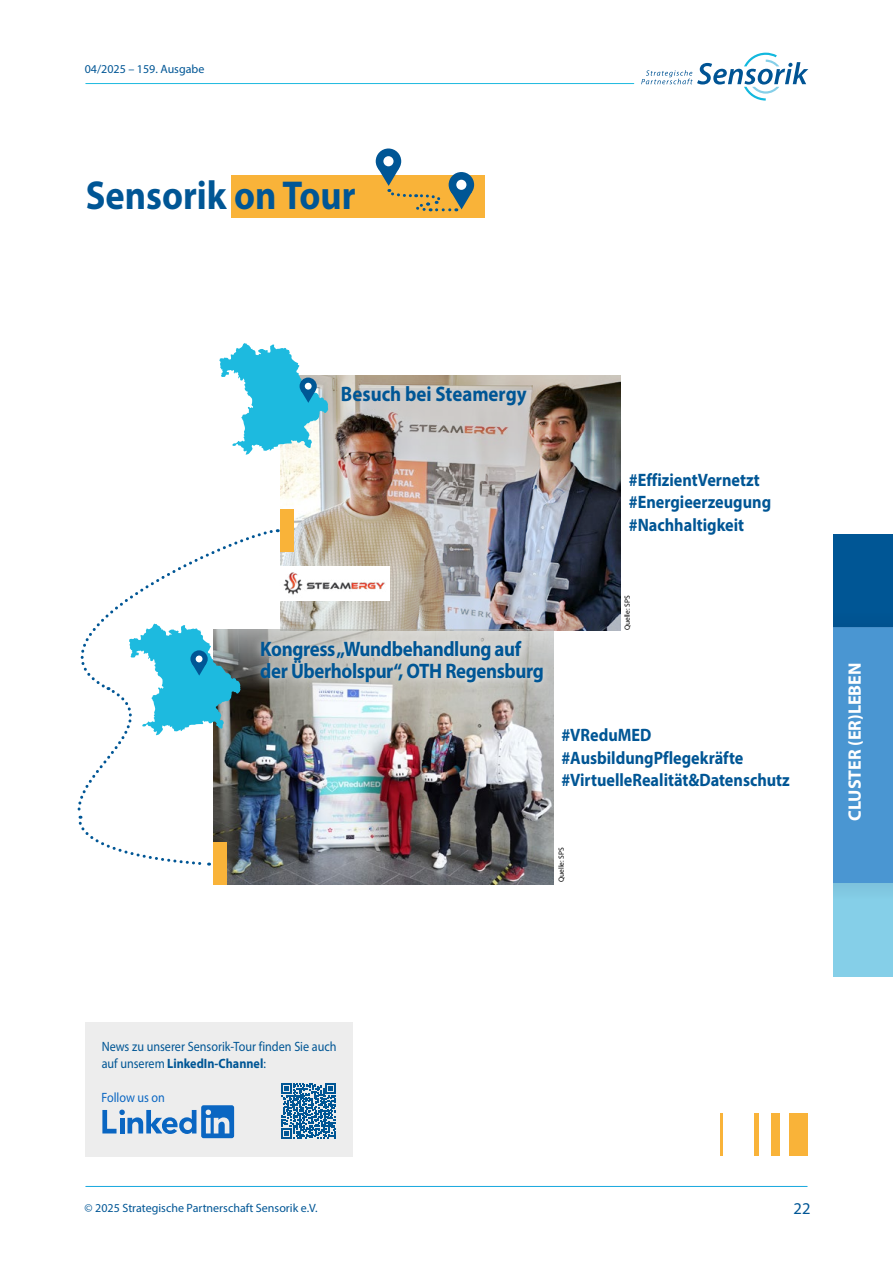
<style>
.page{position:relative;width:893px;height:1263px;background:#fff}
.page>*{position:absolute;margin:0;border:0;box-sizing:border-box;transform-origin:0 0}
.Headline{font:700 40.5px "Myriad Pro";color:#005695;scale:.9 1}
.t1{font:700 21px "Myriad Pro";letter-spacing:-.02em;color:#005695;scale:.9 1}
.t2{font:700 21px "Myriad Pro";color:#005695;scale:.9 1}
.t3{font:700 18px "Myriad Pro";color:#005695;scale:.9 1}
.t4{font:700 18px "Myriad Pro";color:#fff}
.t5{font:16.5px "Myriad Pro";color:#005695}
.t6{font:13.5px/16.5px "Myriad Pro";color:#005695;scale:.9 1}
.t7{font:13.5px "Myriad Pro";color:#0a66c2;scale:.9 1}
.t8{font:12px "Myriad Pro";color:#005695}
.Bildunterschrift{font:7.5px "Myriad Pro";color:#000}
.s1{font-weight:700}
</style>
<div class="page">
<svg style="left:641px;top:53px;width:167px;height:48px"></svg>
<hr style="left:86px;top:83px;width:548px;height:1px;background:#1dbadf">
<hr style="left:86px;top:1186px;width:721px;height:1px;background:#16a8de">
<div style="left:833px;top:628px;width:60px;height:255px;background:#4a96d2"></div>
<div style="left:833px;top:534px;width:60px;height:94px;background:#005695"></div>
<div style="left:833px;top:883px;width:60px;height:93px;background:#85cfe8"></div>
<div style="left:231px;top:175px;width:254px;height:42px;background:#f9b339"></div>
<div style="left:376px;top:148px;width:25px;height:26px;background:#005695;border-radius:50%"></div>
<div style="left:383px;top:156px;width:11px;height:10px;background:#fff;border-radius:50%"></div>
<svg style="left:449px;top:172px;width:25px;height:26px"></svg>
<svg style="left:378px;top:168px;width:94px;height:44px"></svg>
<div style="left:789px;top:1113px;width:19px;height:43px;background:#f9b339"></div>
<div style="left:771px;top:1113px;width:9px;height:43px;background:#f9b339"></div>
<div style="left:754px;top:1113px;width:5px;height:43px;background:#f9b339"></div>
<hr style="left:721px;top:1113px;width:2px;height:43px;background:#f9b339">
<img style="left:281px;top:375px;width:340px;height:255px">
<div style="left:281px;top:509px;width:13px;height:42px;background:#f9b339"></div>
<img style="left:227px;top:630px;width:326px;height:254px">
<div style="left:252px;top:631px;width:300px;height:62px;background:#fff;opacity:.75"></div>
<div style="left:213px;top:842px;width:14px;height:42px;background:#f9b339"></div>
<div style="left:85px;top:1022px;width:268px;height:135px;background:#ededed"></div>
<svg style="left:102px;top:1105px;width:132px;height:33px"></svg>
<svg style="left:281px;top:1084px;width:55px;height:54px"></svg>
<svg style="left:77px;top:529px;width:201px;height:338px"></svg>
<svg style="left:219px;top:343px;width:109px;height:112px"></svg>
<div style="left:305px;top:383px;width:7px;height:7px;background:#fff;border-radius:50%"></div>
<div style="left:273px;top:566px;width:117px;height:34px;background:#fff"></div>
<img style="left:283px;top:572px;width:102px;height:23px">
<p class="t8" style="left:85px;top:62px;width:121px">04/2025 – 159. Ausgabe</p>
<h2 class="Headline" style="left:86px;top:169px;width:301px">Sensorik on Tour</h2>
<p class="t2" style="left:341px;top:381px;width:208px">Besuch bei Steamergy</p>
<p class="t3" style="left:629px;top:468px;width:147px">#EffizientVernetzt</p>
<p class="t3" style="left:629px;top:490px;width:160px">#Energieerzeugung</p>
<p class="t3" style="left:629px;top:513px;width:130px">#Nachhaltigkeit</p>
<p class="t1" style="left:260px;top:635px;width:291px">Kongress „Wundbehandlung auf</p>
<p class="t1" style="left:260px;top:657px;width:317px">der Überholspur“, OTH Regensburg</p>
<p class="Bildunterschrift" style="left:623px;top:630px;width:36px;rotate:-90deg">Quelle: SPS</p>
<p class="t3" style="left:561px;top:723px;width:102px">#VReduMED</p>
<p class="t3" style="left:561px;top:746px;width:204px">#AusbildungPflegekräfte</p>
<p class="t3" style="left:561px;top:768px;width:255px">#VirtuelleRealität&amp;Datenschutz</p>
<p class="Bildunterschrift" style="left:557px;top:882px;width:36px;rotate:-90deg">Quelle: SPS</p>
<p class="t4" style="left:843px;top:821px;width:160px;rotate:-90deg">CLUSTER (ER)LEBEN</p>
<p class="t6" style="left:102px;top:1038px;width:263px">News zu unserer Sensorik-Tour finden Sie auch auf unserem <span class="s1">LinkedIn-Channel</span>:</p>
<p class="t7" style="left:102px;top:1089px;width:72px">Follow us on</p>
<p class="t8" style="left:85px;top:1201px;width:235px">© 2025 Strategische Partnerschaft Sensorik e.V.</p>
<p class="t5" style="left:793px;top:1198px;width:18px">22</p>
</div>
